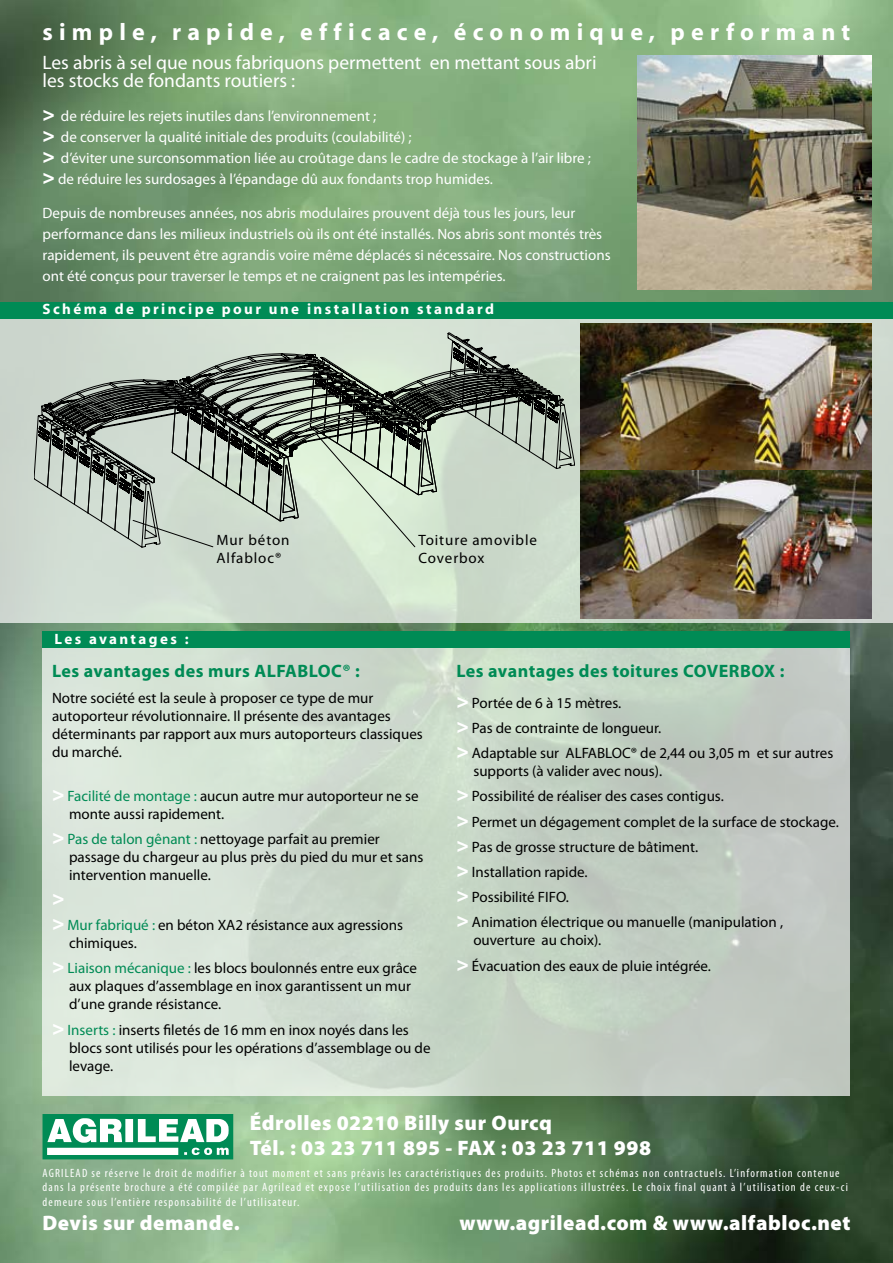
<style>
.page{position:relative;width:893px;height:1263px;background:#fff}
.page>*{position:absolute;margin:0;border:0;box-sizing:border-box;transform-origin:0 0}
.t1{font:700 24px "Myriad";letter-spacing:.26em;color:#fff}
.t2{font:900 21px/25.2px "Myriad Pro";letter-spacing:.025em;color:#fff}
.t3{font:19.5px/18px "Myriad Pro";color:#fff}
.t4{font:700 18px "Myriad Pro";letter-spacing:.025em;color:#008b55}
.t5{font:15px/18px "Myriad Pro";color:#000}
.t6{font:15px/21px "Myriad Pro";color:#fff}
.t7{font:700 15px "Myriad";letter-spacing:.16em;color:#fff}
.t8{font:15px/18px "Myriad Pro";letter-spacing:.06em;color:#000}
.t9{font:condensed 12px/14.4px "Myriad Pro";letter-spacing:.1em;color:#fff}
.s1{font-weight:900;font-size:21px}
.s2{font-weight:900;font-size:21px;color:#fff}
.s3{color:#008b55}
</style>
<div class="page">
<img style="left:0;top:0;width:893px;height:1263px">
<div style="left:43px;top:631px;width:807px;height:465px;background:linear-gradient(to right,#dceadc,#bac4bb)"></div>
<div style="left:43px;top:631px;width:807px;height:17px;background:#008b55"></div>
<svg style="left:0;top:318px;width:893px;height:305px;background:#ccdacd"></svg>
<div style="left:0;top:302px;width:893px;height:16px;background:#008b55"></div>
<img style="left:638px;top:55px;width:234px;height:234px">
<img style="left:580px;top:323px;width:292px;height:295px">
<hr style="left:54px;top:333px;width:504px;height:3px;background:#d5e0d4">
<svg style="left:34px;top:336px;width:541px;height:212px;background:#a5b0a4"></svg>
<svg style="left:43px;top:1114px;width:190px;height:45px"></svg>
<h1 class="t1" style="left:43px;top:20px;width:809px">simple, rapide, efficace, économique, performant</h1>
<h3 class="t3" style="left:43px;top:54px;width:556px">Les abris à sel que nous fabriquons permettent en mettant sous abri les stocks de fondants routiers :</h3>
<p class="t6" style="left:43px;top:106px;width:550px"><span class="s1">&gt;</span> de réduire les rejets inutiles dans l’environnement ;<br><span class="s1">&gt;</span> de conserver la qualité initiale des produits (coulabilité) ;<br><span class="s1">&gt;</span> d’éviter une surconsommation liée au croûtage dans le cadre de stockage à l’air libre ; <span class="s1">&gt;</span> de réduire les surdosages à l’épandage dû aux fondants trop humides.</p>
<p class="t6" style="left:43px;top:202px;width:570px">Depuis de nombreuses années, nos abris modulaires prouvent déjà tous les jours, leur performance dans les milieux industriels où ils ont été installés. Nos abris sont montés très rapidement, ils peuvent être agrandis voire même déplacés si nécessaire. Nos constructions ont été conçus pour traverser le temps et ne craignent pas les intempéries.</p>
<p class="t7" style="left:43px;top:301px;width:453px">Schéma de principe pour une installation standard</p>
<p class="t7" style="left:55px;top:631px;width:136px">Les avantages :</p>
<p class="t8" style="left:216px;top:531px;width:75px">Mur béton<br>Alfabloc®</p>
<p class="t8" style="left:418px;top:531px;width:120px">Toiture amovible<br>Coverbox</p>
<p class="t4" style="left:52px;top:661px;width:309px">Les avantages des murs ALFABLOC® :</p>
<p class="t4" style="left:456px;top:661px;width:329px">Les avantages des toitures COVERBOX :</p>
<p class="t5" style="left:52px;top:690px;width:372px">Notre société est la seule à proposer ce type de mur autoporteur révolutionnaire. Il présente des avantages déterminants par rapport aux murs autoporteurs classiques du marché.</p>
<p class="t5" style="left:69px;top:787px;width:351px;text-indent:-17px"><span class="s2">&gt;</span> <span class="s3">Facilité de montage :</span> aucun autre mur autoporteur ne se monte aussi rapidement.</p>
<p class="t5" style="left:69px;top:830px;width:356px;text-indent:-17px"><span class="s2">&gt;</span> <span class="s3">Pas de talon gênant :</span> nettoyage parfait au premier passage du chargeur au plus près du pied du mur et sans intervention manuelle.</p>
<h2 class="t2" style="left:52px;top:885px;width:14px">&gt;</h2>
<p class="t5" style="left:69px;top:916px;width:335px;text-indent:-17px"><span class="s2">&gt;</span> <span class="s3">Mur fabriqué :</span> en béton XA2 résistance aux agressions chimiques.</p>
<p class="t5" style="left:69px;top:960px;width:350px;text-indent:-17px"><span class="s2">&gt;</span> <span class="s3">Liaison mécanique :</span> les blocs boulonnés entre eux grâce aux plaques d’assemblage en inox garantissent un mur d’une grande résistance.</p>
<p class="t5" style="left:69px;top:1021px;width:363px;text-indent:-17px"><span class="s2">&gt;</span> <span class="s3">Inserts :</span> inserts filetés de 16 mm en inox noyés dans les blocs sont utilisés pour les opérations d’assemblage ou de levage.</p>
<p class="t5" style="left:456px;top:690px;width:378px;line-height:25.2px"><span class="s2">&gt;</span> Portée de 6 à 15 mètres.<br><span class="s2">&gt;</span> Pas de contrainte de longueur.<br><span class="s2">&gt;</span> Adaptable sur ALFABLOC® de 2,44 ou 3,05 m et sur autres</p>
<p class="t5" style="left:456px;top:759px;width:384px;line-height:25.2px;text-indent:17px">supports (à valider avec nous).<br><span class="s2">&gt;</span> Possibilité de réaliser des cases contigus.<br><span class="s2">&gt;</span> Permet un dégagement complet de la surface de stockage. <span class="s2">&gt;</span> Pas de grosse structure de bâtiment.<br><span class="s2">&gt;</span> Installation rapide.<br><span class="s2">&gt;</span> Possibilité FIFO.<br><span class="s2">&gt;</span> Animation électrique ou manuelle (manipulation ,</p>
<p class="t5" style="left:456px;top:928px;width:256px;line-height:25.2px;text-indent:17px">ouverture au choix).<br><span class="s2">&gt;</span> Évacuation des eaux de pluie intégrée.</p>
<h2 class="t2" style="left:250px;top:1110px;width:403px">Édrolles 02210 Billy sur Ourcq<br>Tél. : 03 23 711 895 - FAX : 03 23 711 998</h2>
<p class="t9" style="left:43px;top:1166px;width:807px">AGRILEAD se réserve le droit de modifier à tout moment et sans préavis les caractéristiques des produits. Photos et schémas non contractuels. L’information contenue dans la présente brochure a été compilée par Agrilead et expose l’utilisation des produits dans les applications illustrées. Le choix final quant à l’utilisation de ceux-ci demeure sous l’entière responsabilité de l’utilisateur.</p>
<h2 class="t2" style="left:43px;top:1210px;width:199px">Devis sur demande.</h2>
<h2 class="t2" style="left:459px;top:1210px;width:392px">www.agrilead.com &amp; www.alfabloc.net</h2>
</div>
